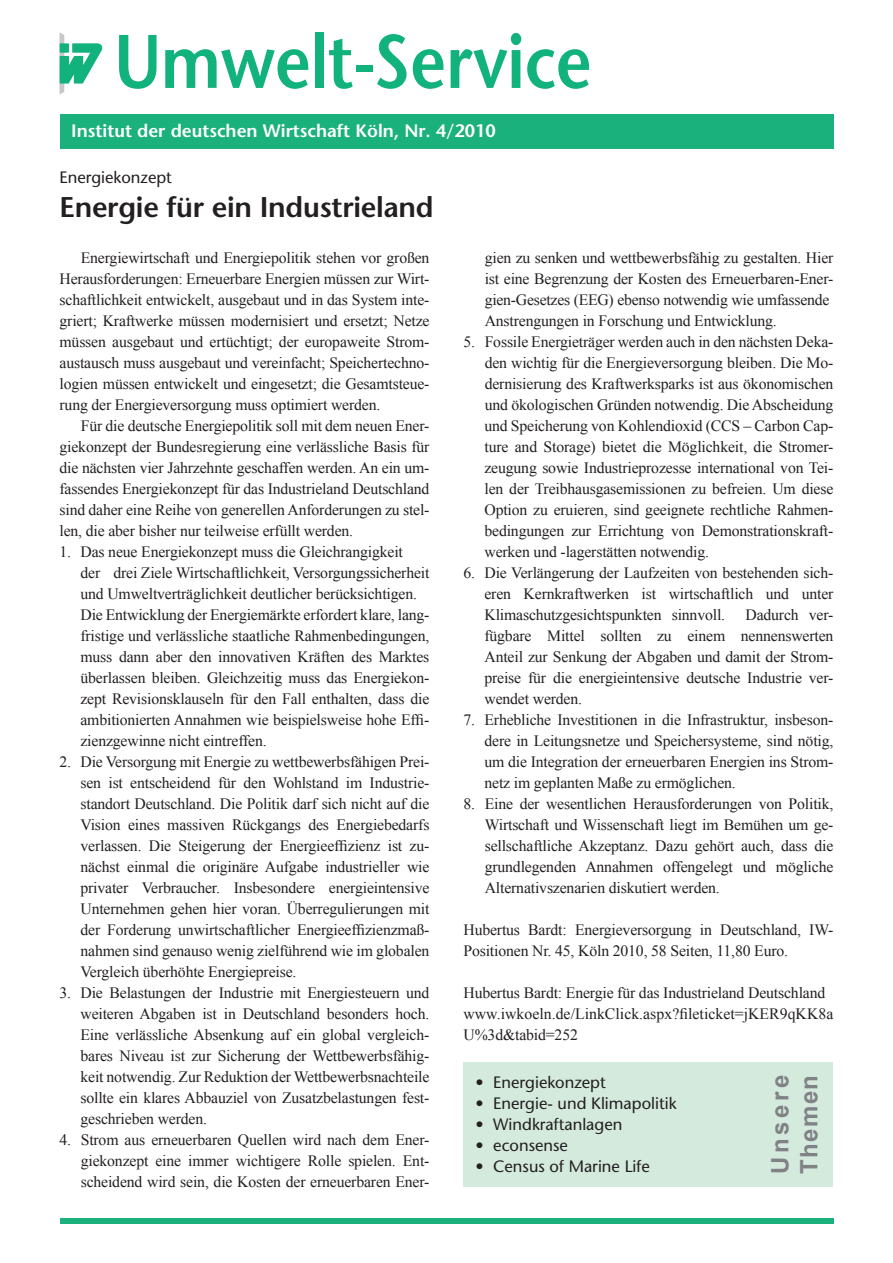
<style>
.page{position:relative;width:893px;height:1263px;background:#fff}
.page>*{position:absolute;margin:0;border:0;box-sizing:border-box;transform-origin:0 0}
.t1{font:600 28.5px "Stone Sans";letter-spacing:-.01em;color:#231f20}
.t2{font:700 24px/28.8px "Arial";letter-spacing:.055em;color:#808285}
.t3{font:600 18px "Stone Sans";color:#fff}
.t4{font:16.5px "Stone Sans";color:#231f20}
.t5{font:15.75px/21px "Times New Roman";letter-spacing:-.01em;color:#231f20;text-align:justify}
</style>
<div class="page">
<svg style="left:60px;top:33px;width:43px;height:61px"></svg>
<svg style="left:119px;top:35px;width:38px;height:54px"></svg>
<svg style="left:165px;top:49px;width:144px;height:40px"></svg>
<div style="left:315px;top:32px;width:9px;height:56px;background:#12b27c"></div>
<svg style="left:329px;top:39px;width:24px;height:50px"></svg>
<div style="left:356px;top:65px;width:17px;height:7px;background:#12b27c"></div>
<svg style="left:377px;top:34px;width:30px;height:55px"></svg>
<svg style="left:413px;top:49px;width:31px;height:40px"></svg>
<svg style="left:451px;top:33px;width:70px;height:55px"></svg>
<svg style="left:527px;top:49px;width:62px;height:40px"></svg>
<div style="left:60px;top:114px;width:773px;height:34px;background:#1bb17c"></div>
<div style="left:60px;top:1219px;width:773px;height:5px;background:#1bb17c"></div>
<div style="left:463px;top:1062px;width:370px;height:124px;background:#d4eadd"></div>
<p class="t3" style="left:71px;top:119px;width:426px">Institut der deutschen Wirtschaft Köln, Nr. 4/2010</p>
<p class="t4" style="left:60px;top:167px;width:114px">Energiekonzept</p>
<h1 class="t1" style="left:60px;top:189px;width:376px">Energie für ein Industrieland</h1>
<p class="t5" style="left:60px;top:247px;width:371px;text-indent:21px">Energiewirtschaft und Energiepolitik stehen vor großen Herausforderungen: Erneuerbare Energien müssen zur Wirt&shy;schaftlichkeit entwickelt, ausgebaut und in das System inte&shy;griert; Kraftwerke müssen modernisiert und ersetzt; Netze müssen ausgebaut und ertüchtigt; der europaweite Strom&shy;austausch muss ausgebaut und vereinfacht; Speichertechno&shy;logien müssen entwickelt und eingesetzt; die Gesamtsteue&shy;rung der Energieversorgung muss optimiert werden.</p>
<p class="t5" style="left:60px;top:415px;width:371px;text-indent:21px">Für die deutsche Energiepolitik soll mit dem neuen Ener&shy;giekonzept der Bundesregierung eine verlässliche Basis für die nächsten vier Jahrzehnte geschaffen werden. An ein um&shy;fassendes Energiekonzept für das Industrieland Deutschland sind daher eine Reihe von generellen Anforderungen zu stel&shy;len, die aber bisher nur teilweise erfüllt werden.</p>
<p class="t5" style="left:80px;top:541px;width:351px;text-align:left;text-indent:-21px">1. Das neue Energiekonzept muss die Gleichrangigkeit<br>der drei Ziele Wirtschaftlichkeit, Versorgungssicherheit und Umweltverträglichkeit deutlicher berücksichtigen.<br>Die Entwicklung der Energiemärkte erfordert klare, lang&shy;fristige und verlässliche staatliche Rahmenbedingungen, muss dann aber den innovativen Kräften des Marktes überlassen bleiben. Gleichzeitig muss das Energiekon&shy;zept Revisionsklauseln für den Fall enthalten, dass die ambitionierten Annahmen wie beispielsweise hohe Effi&shy;zienzgewinne nicht eintreffen.</p>
<p class="t5" style="left:80px;top:751px;width:351px;text-indent:-21px">2. Die Versorgung mit Energie zu wettbewerbsfähigen Prei&shy;sen ist entscheidend für den Wohlstand im Industrie&shy;standort Deutschland. Die Politik darf sich nicht auf die Vision eines massiven Rückgangs des Energiebedarfs verlassen. Die Steigerung der Energieeffizienz ist zu&shy;nächst einmal die originäre Aufgabe industrieller wie privater Verbraucher. Insbesondere energieintensive Unternehmen gehen hier voran. Überregulierungen mit der Forderung unwirtschaftlicher Energieeffizienzmaß&shy;nahmen sind genauso wenig zielführend wie im globalen Vergleich überhöhte Energiepreise.</p>
<p class="t5" style="left:80px;top:982px;width:350px;text-indent:-21px">3. Die Belastungen der Industrie mit Energiesteuern und weiteren Abgaben ist in Deutschland besonders hoch.<br>Eine verlässliche Absenkung auf ein global vergleich&shy;bares Niveau ist zur Sicherung der Wettbewerbsfähig&shy;keit notwendig. Zur Reduktion der Wettbewerbsnachteile sollte ein klares Abbauziel von Zusatzbelastungen fest&shy;geschrieben werden.</p>
<p class="t5" style="left:81px;top:1129px;width:350px;text-indent:-21px">4. Strom aus erneuerbaren Quellen wird nach dem Ener&shy;giekonzept eine immer wichtigere Rolle spielen. Ent&shy;scheidend wird sein, die Kosten der erneuerbaren Ener-</p>
<p class="t5" style="left:485px;top:247px;width:350px;text-align:left">gien zu senken und wettbewerbsfähig zu gestalten. Hier ist eine Begrenzung der Kosten des Erneuerbaren-Ener&shy;gien-Gesetzes (EEG) ebenso notwendig wie umfassende Anstrengungen in Forschung und Entwicklung.</p>
<p class="t5" style="left:484px;top:331px;width:350px;text-indent:-21px">5. Fossile Energieträger werden auch in den nächsten Deka&shy;den wichtig für die Energieversorgung bleiben. Die Mo&shy;dernisierung des Kraftwerksparks ist aus ökonomischen und ökologischen Gründen notwendig. Die Abscheidung und Speicherung von Kohlendioxid (CCS – Carbon Cap&shy;ture and Storage) bietet die Möglichkeit, die Stromer&shy;zeugung sowie Industrieprozesse international von Tei&shy;len der Treibhausgasemissionen zu befreien. Um diese Option zu eruieren, sind geeignete rechtliche Rahmen&shy;bedingungen zur Errichtung von Demonstrationskraft&shy;werken und -lagerstätten notwendig.</p>
<p class="t5" style="left:484px;top:562px;width:350px;text-indent:-21px">6. Die Verlängerung der Laufzeiten von bestehenden sich&shy;eren Kernkraftwerken ist wirtschaftlich und unter Klimaschutzgesichtspunkten sinnvoll.</p>
<p class="t5" style="left:484px;top:604px;width:350px;text-indent:261px">Dadurch ver&shy;fügbare Mittel sollten zu einem nennenswerten Anteil zur Senkung der Abgaben und damit der Strom&shy;preise für die energieintensive deutsche Industrie ver&shy;wendet werden.</p>
<p class="t5" style="left:484px;top:709px;width:351px;text-indent:-21px">7. Erhebliche Investitionen in die Infrastruktur, insbeson&shy;dere in Leitungsnetze und Speichersysteme, sind nötig, um die Integration der erneuerbaren Energien ins Strom&shy;netz im geplanten Maße zu ermöglichen.</p>
<p class="t5" style="left:485px;top:793px;width:350px;text-indent:-21px">8. Eine der wesentlichen Herausforderungen von Politik, Wirtschaft und Wissenschaft liegt im Bemühen um ge&shy;sellschaftliche Akzeptanz. Dazu gehört auch, dass die grundlegenden Annahmen offengelegt und mögliche Alternativszenarien diskutiert werden.</p>
<p class="t5" style="left:463px;top:919px;width:371px">Hubertus Bardt: Energieversorgung in Deutschland, IW-<br>Positionen Nr. 45, Köln 2010, 58 Seiten, 11,80 Euro.</p>
<p class="t5" style="left:463px;top:982px;width:371px;text-align:left">Hubertus Bardt: Energie für das Industrieland Deutschland www.iwkoeln.de/LinkClick.aspx?fileticket=jKER9qKK8a<br>U%3d&amp;tabid=252</p>
<p class="t4" style="left:476px;top:1072px;width:132px">• Energiekonzept</p>
<p class="t4" style="left:476px;top:1093px;width:202px">• Energie- und Klimapolitik</p>
<p class="t4" style="left:476px;top:1114px;width:148px">• Windkraftanlagen</p>
<p class="t4" style="left:476px;top:1135px;width:94px">• econsense</p>
<p class="t4" style="left:476px;top:1156px;width:176px">• Census of Marine Life</p>
<h2 class="t2" style="left:766px;top:1174px;width:100px;rotate:-90deg">Unsere<br>Themen</h2>
</div>
